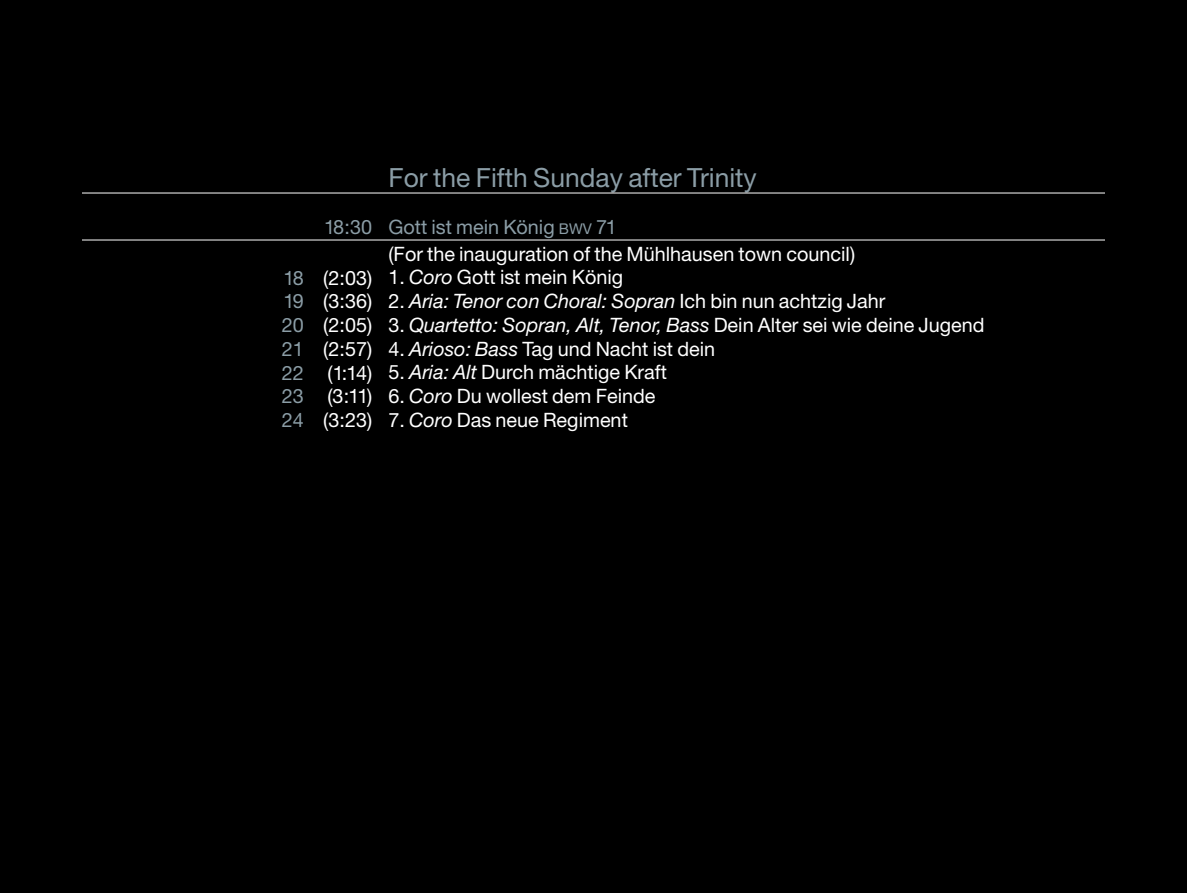
<style>
.page{position:relative;width:1187px;height:893px;background:#fff}
.page>*{position:absolute;margin:0;border:0;box-sizing:border-box;transform-origin:0 0}
.t1{font:26.4px "Helvetica Neue";color:#8b9da6}
.t2{font:19.8px/23.9px "Helvetica Neue";color:#fff}
.t3{font:italic 19.8px "Helvetica Neue";color:#fff}
.t4{font:19.8px/23.9px "Helvetica Neue";letter-spacing:.005em;color:#8b9da6;text-align:justify}
.s1{color:#8b9da6}
.s2{font-size:14.85px;color:#8b9da6}
.s3{font-style:italic}
.s4{font-style:normal}
</style>
<div class="page">
<div style="left:0;top:0;width:1186px;height:893px;background:#000"></div>
<svg style="left:83px;top:192px;width:1020px;height:49px"></svg>
<p class="t4" style="left:282px;top:265px;width:24px">18<br>19<br>20<br>21<br>22<br>23<br>24</p>
<p class="t4" style="left:324px;top:215px;width:50px">18:30</p>
<p class="t2" style="left:323px;top:265px;width:50px;text-align:justify">(2:03) (3:36) (2:05) (2:57) (1:14) (3:11) (3:23)</p>
<h1 class="t1" style="left:388px;top:161px;width:370px">For the Fifth Sunday after Trinity</h1>
<p class="t2" style="left:388px;top:214px;width:468px;line-height:26.4px"><span class="s1">Gott ist mein König</span> <span class="s2">BWV</span> <span class="s1">71<br></span>(For the inauguration of the Mühlhausen town council)</p>
<p class="t2" style="left:388px;top:265px;width:236px">1. <span class="s3">Coro</span> Gott ist mein König</p>
<p class="t3" style="left:388px;top:289px;width:498px"><span class="s4">2.</span> Aria: Tenor con Choral: Sopran <span class="s4">Ich bin nun achtzig Jahr</span></p>
<p class="t3" style="left:388px;top:313px;width:597px"><span class="s4">3.</span> Quartetto: Sopran, Alt, Tenor, Bass <span class="s4">Dein Alter sei wie deine Jugend</span></p>
<p class="t2" style="left:388px;top:336px;width:328px">4. <span class="s3">Arioso: Bass</span> Tag und Nacht ist dein</p>
<p class="t2" style="left:388px;top:360px;width:280px">5. <span class="s3">Aria: Alt</span> Durch mächtige Kraft</p>
<p class="t2" style="left:388px;top:384px;width:268px">6. <span class="s3">Coro</span> Du wollest dem Feinde</p>
<p class="t2" style="left:388px;top:408px;width:241px">7. <span class="s3">Coro</span> Das neue Regiment</p>
</div>
